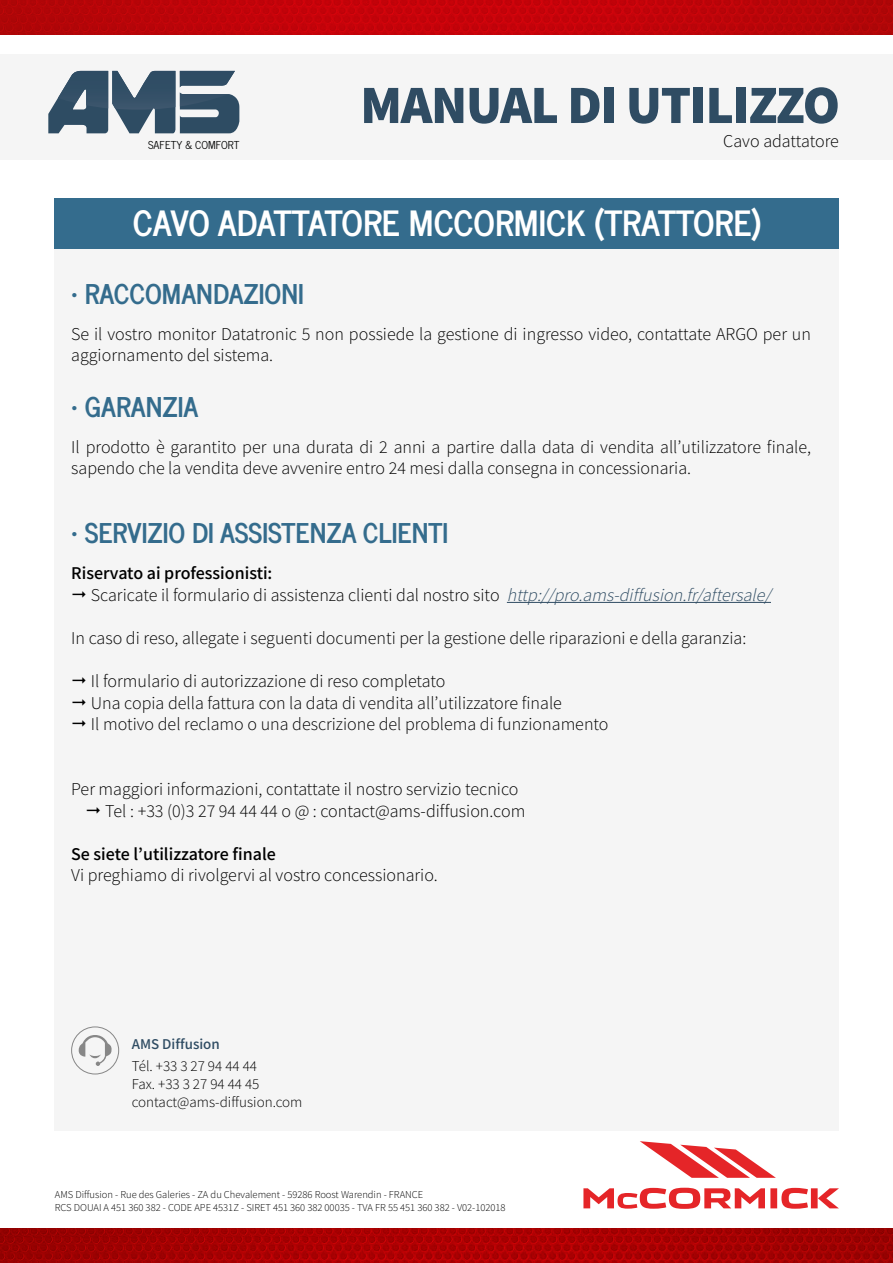
<style>
.page{position:relative;width:893px;height:1263px;background:#fff}
.page>*{position:absolute;margin:0;border:0;box-sizing:border-box;transform-origin:0 0}
.t1{font:900 54px "Mada";letter-spacing:-.025em;color:#2f4c63}
.t2{font:700 34.5px "News Cycle";color:#fff}
.t3{font:700 27px "News Cycle";color:#346c8d}
.t4{font:300 18px/21.6px "Mada";color:#000}
.t5{font:500 18px "Mada";color:#000}
.t6{font:300 15px/18px "Mada";color:#000}
.t7{font:500 15px "Mada";color:#2f4c63}
.t8{font:10.8px "News Cycle";color:#010202}
.t9{font:300 10.5px/12.6px "Mada";color:#000}
.s1{font-weight:500}
.s2{font-style:italic;color:#2f4c63}
</style>
<div class="page">
<svg style="left:0;top:1228px;width:893px;height:35px;background:#a60102"></svg>
<svg style="left:0;top:0;width:893px;height:35px;background:#be0309"></svg>
<div style="left:0;top:54px;width:893px;height:106px;background:#f5f5f5"></div>
<svg style="left:48px;top:71px;width:191px;height:62px"></svg>
<img style="left:58px;top:71px;width:50px;height:37px">
<svg style="left:583px;top:1188px;width:256px;height:21px"></svg>
<svg style="left:640px;top:1141px;width:136px;height:37px"></svg>
<div style="left:55px;top:198px;width:784px;height:932px;background:#f5f5f5"></div>
<div style="left:55px;top:198px;width:784px;height:51px;background:#346c8d"></div>
<div style="left:71px;top:1026px;width:48px;height:48px;border:1px solid #878787;border-radius:50%"></div>
<svg style="left:79px;top:1035px;width:33px;height:31px"></svg>
<hr style="left:507px;top:602px;width:264px;height:1px;background:#2f4c63">
<p class="t8" style="left:148px;top:135px;width:93px">SAFETY &amp; COMFORT</p>
<h1 class="t1" style="left:360px;top:73px;width:481px">MANUAL DI UTILIZZO</h1>
<p class="t4" style="left:723px;top:132px;width:117px">Cavo adattatore</p>
<h2 class="t2" style="left:133px;top:193px;width:630px">CAVO ADATTATORE MCCORMICK (TRATTORE)</h2>
<h3 class="t3" style="left:71px;top:270px;width:234px">• RACCOMANDAZIONI</h3>
<p class="t4" style="left:71px;top:324px;width:741px">Se il vostro monitor Datatronic 5 non possiede la gestione di ingresso video, contattate ARGO per un aggiornamento del sistema.</p>
<h3 class="t3" style="left:71px;top:383px;width:129px">• GARANZIA</h3>
<p class="t4" style="left:71px;top:437px;width:741px">Il prodotto è garantito per una durata di 2 anni a partire dalla data di vendita all’utilizzatore finale, sapendo che la vendita deve avvenire entro 24 mesi dalla consegna in concessionaria.</p>
<h3 class="t3" style="left:71px;top:509px;width:379px">• SERVIZIO DI ASSISTENZA CLIENTI</h3>
<p class="t4" style="left:91px;top:563px;width:686px;text-indent:-20px"><span class="s1">Riservato ai professionisti:<br></span>Scaricate il formulario di assistenza clienti dal nostro sito <span class="s2">http://pro.ams-diffusion.fr/aftersale/</span></p>
<p class="t4" style="left:71px;top:628px;width:677px">In caso di reso, allegate i seguenti documenti per la gestione delle riparazioni e della garanzia:</p>
<p class="t4" style="left:91px;top:671px;width:519px">Il formulario di autorizzazione di reso completato<br>Una copia della fattura con la data di vendita all’utilizzatore finale<br>Il motivo del reclamo o una descrizione del problema di funzionamento</p>
<p class="t4" style="left:105px;top:779px;width:421px;text-indent:-34px">Per maggiori informazioni, contattate il nostro servizio tecnico<br>Tel : +33 (0)3 27 94 44 44 o @ : contact@ams-diffusion.com</p>
<p class="t5" style="left:71px;top:844px;width:206px">Se siete l’utilizzatore finale</p>
<p class="t4" style="left:71px;top:865px;width:368px">Vi preghiamo di rivolgervi al vostro concessionario.</p>
<p class="t7" style="left:132px;top:1036px;width:89px">AMS Diffusion</p>
<p class="t6" style="left:132px;top:1057px;width:172px">Tél. +33 3 27 94 44 44<br>Fax. +33 3 27 94 44 45 contact@ams-diffusion.com</p>
<p class="t9" style="left:55px;top:1189px;width:452px">AMS Diffusion - Rue des Galeries - ZA du Chevalement - 59286 Roost Warendin - FRANCE<br>RCS DOUAI A 451 360 382 - CODE APE 4531Z - SIRET 451 360 382 00035 - TVA FR 55 451 360 382 - V02-102018</p>
</div>
